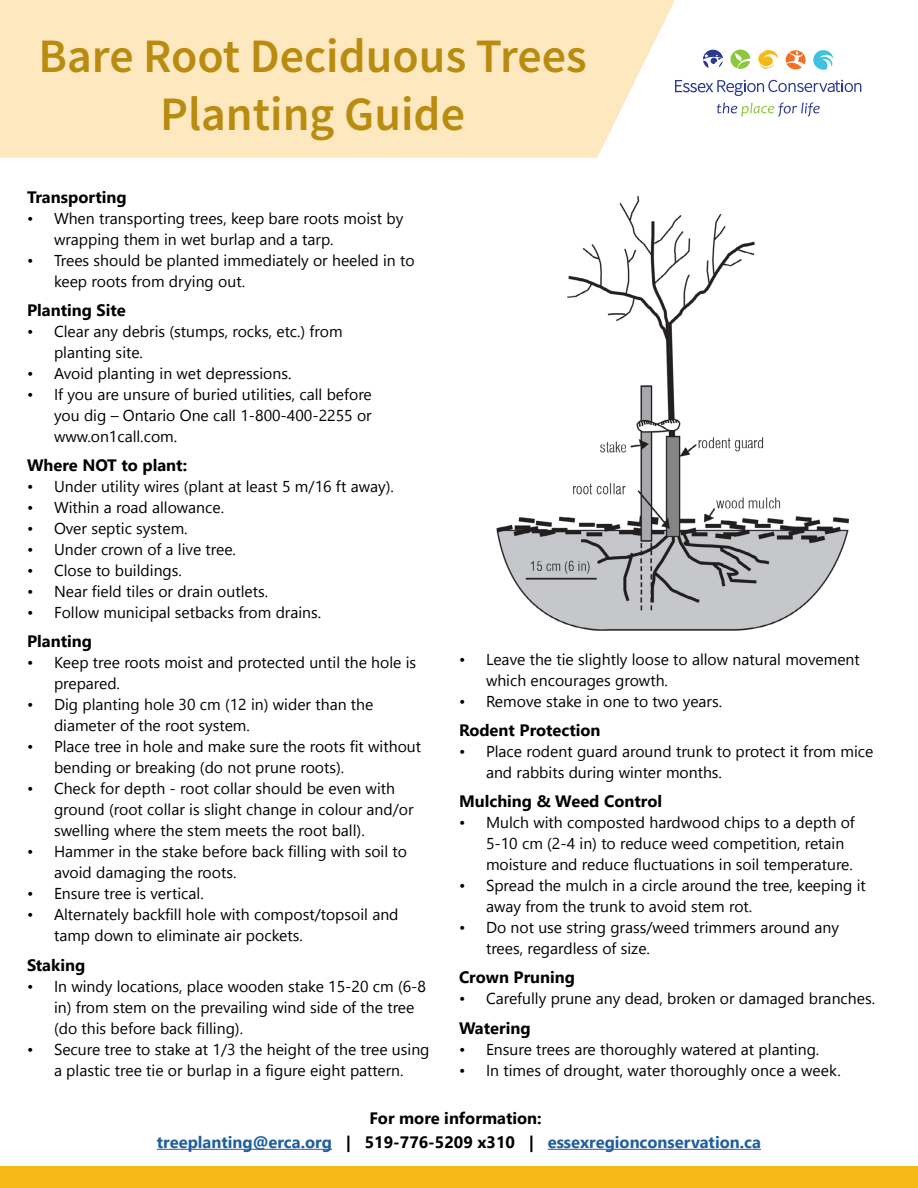
<style>
.page{position:relative;width:918px;height:1188px;background:#fff}
.page>*{position:absolute;margin:0;border:0;box-sizing:border-box;transform-origin:0 0}
.t1{font:600 48px "Source Sans Pro";color:#b98b0f}
.Body_bold{font:700 16.5px "Segoe UI";color:#000}
.Body_bold-2{font:700 16.5px "Segoe UI";color:#215e9e}
.t2{font:15.75px "Segoe UI Symbol";color:#000}
.s1{color:#000}
</style>
<div class="page">
<div style="left:0;top:0;width:675px;height:158px;background:#fee8c0"></div>
<img style="left:496px;top:196px;width:352px;height:435px">
<div style="left:0;top:1166px;width:918px;height:22px;background:#f7b917"></div>
<svg style="left:758px;top:50px;width:21px;height:19px"></svg>
<svg style="left:730px;top:49px;width:20px;height:20px"></svg>
<svg style="left:786px;top:50px;width:20px;height:19px"></svg>
<svg style="left:813px;top:50px;width:20px;height:20px"></svg>
<svg style="left:703px;top:50px;width:20px;height:18px"></svg>
<svg style="left:675px;top:80px;width:186px;height:16px"></svg>
<svg style="left:717px;top:102px;width:103px;height:15px"></svg>
<hr style="left:157px;top:1149px;width:175px;height:1px;background:#215e9e">
<hr style="left:548px;top:1149px;width:213px;height:1px;background:#215e9e">
<h1 class="t1" style="left:38px;top:24px;width:550px">Bare Root Deciduous Trees</h1>
<h1 class="t1" style="left:160px;top:83px;width:306px">Planting Guide</h1>
<p class="Body_bold" style="left:27px;top:181px;width:101px">Transporting</p>
<p class="t2" style="left:27px;top:209px;width:8px">•</p>
<p class="t2" style="left:86px;top:209px;width:111px">■ ▼ ■▲ □▼■ ▼</p>
<p class="t2" style="left:309px;top:209px;width:75px">□□▼▲ □ ▲▼</p>
<p class="t2" style="left:168px;top:230px;width:71px">■ ▼ ◆ ●</p>
<p class="t2" style="left:27px;top:251px;width:8px">•</p>
<p class="t2" style="left:83px;top:251px;width:50px">▲ ▲ □◆●</p>
<p class="t2" style="left:176px;top:251px;width:28px">● ■▼</p>
<p class="t2" style="left:284px;top:251px;width:40px">▼ ● □</p>
<p class="t2" style="left:358px;top:251px;width:59px">● ■ ▼□</p>
<p class="t2" style="left:97px;top:272px;width:56px">□□▼▲ □</p>
<p class="t2" style="left:196px;top:272px;width:47px">■ □◆▼</p>
<p class="Body_bold" style="left:27px;top:295px;width:100px">Planting Site</p>
<p class="t2" style="left:102px;top:322px;width:10px">■</p>
<p class="t2" style="left:159px;top:322px;width:38px">▲ ▲▼◆</p>
<p class="t2" style="left:218px;top:322px;width:73px">▲ □ ▲ ▼</p>
<p class="t2" style="left:63px;top:343px;width:70px">● ■▼■ ▲▼</p>
<p class="t2" style="left:27px;top:364px;width:55px">• ❖□</p>
<p class="t2" style="left:107px;top:364px;width:67px">● ■▼■ ■</p>
<p class="t2" style="left:246px;top:364px;width:43px">▲▲ □■▲</p>
<p class="t2" style="left:27px;top:385px;width:8px">•</p>
<p class="t2" style="left:123px;top:385px;width:89px">◆■▲◆ □ ◆</p>
<p class="t2" style="left:242px;top:385px;width:51px">◆▼●▼ ▲</p>
<p class="t2" style="left:135px;top:406px;width:67px">■▼ □ ■</p>
<p class="t2" style="left:133px;top:427px;width:29px">●● □</p>
<p class="Body_bold" style="left:27px;top:450px;width:162px">Where NOT to plant:</p>
<p class="t2" style="left:101px;top:478px;width:33px">◆▼●▼</p>
<p class="t2" style="left:173px;top:478px;width:107px">▲ ● ■▼ ▼ ● ▲▼</p>
<p class="t2" style="left:27px;top:499px;width:8px">•</p>
<p class="t2" style="left:121px;top:499px;width:85px">□ ●●□ ■</p>
<p class="t2" style="left:27px;top:520px;width:137px">• ❖ ▲ ▼ ▲▲▼</p>
<p class="t2" style="left:114px;top:541px;width:45px">□ ■ □</p>
<p class="t2" style="left:178px;top:541px;width:34px">●❖ ▼</p>
<p class="t2" style="left:27px;top:562px;width:153px">• ●□▲ ▼□ ◆● ■ ▲</p>
<p class="t2" style="left:27px;top:583px;width:8px">•</p>
<p class="t2" style="left:109px;top:583px;width:60px">● ▼●▲ □</p>
<p class="t2" style="left:204px;top:583px;width:62px">■ □◆▼● ▼▲</p>
<p class="t2" style="left:27px;top:604px;width:62px">• □●●□</p>
<p class="t2" style="left:167px;top:604px;width:30px">● ▲ ▼</p>
<p class="Body_bold" style="left:27px;top:626px;width:66px">Planting</p>
<p class="t2" style="left:27px;top:654px;width:8px">•</p>
<p class="t2" style="left:93px;top:654px;width:133px">▼ □□▼▲ □ ▲▼ ■</p>
<p class="t2" style="left:252px;top:654px;width:37px">□▼ ▼</p>
<p class="t2" style="left:309px;top:654px;width:42px">◆■▼ ● ▼</p>
<p class="t2" style="left:380px;top:654px;width:38px">□● ▲</p>
<p class="t2" style="left:27px;top:696px;width:8px">•</p>
<p class="t2" style="left:92px;top:696px;width:40px">● ■▼■</p>
<p class="t2" style="left:153px;top:696px;width:36px">□● ✓</p>
<p class="t2" style="left:255px;top:696px;width:10px">■</p>
<p class="t2" style="left:315px;top:696px;width:42px">▼ ■ ▼</p>
<p class="t2" style="left:97px;top:717px;width:48px">▼ □ ▼</p>
<p class="t2" style="left:170px;top:717px;width:56px">□□▼ ▲ ▲▼</p>
<p class="t2" style="left:94px;top:738px;width:72px">▼ ■ □●</p>
<p class="t2" style="left:185px;top:738px;width:10px">■</p>
<p class="t2" style="left:250px;top:738px;width:40px">▲◆ ▼</p>
<p class="t2" style="left:315px;top:738px;width:108px">□□▼▲ ▼ ▼ □◆▼</p>
<p class="t2" style="left:71px;top:759px;width:55px">■ ■ □</p>
<p class="t2" style="left:177px;top:759px;width:160px">■ □ ■□▼ ◆■ □□▼▲</p>
<p class="t2" style="left:27px;top:780px;width:8px">•</p>
<p class="t2" style="left:185px;top:780px;width:109px">□□▼ □●● ▲ □◆●</p>
<p class="t2" style="left:337px;top:780px;width:51px">❖ ■ ▼</p>
<p class="t2" style="left:69px;top:801px;width:29px">□◆■</p>
<p class="t2" style="left:119px;top:801px;width:54px">□□▼ □●●</p>
<p class="t2" style="left:193px;top:801px;width:23px">▲ ▲●</p>
<p class="t2" style="left:305px;top:801px;width:105px">■ □●□◆ ■ □</p>
<p class="t2" style="left:54px;top:822px;width:48px">▲ ●●■</p>
<p class="t2" style="left:161px;top:822px;width:40px">▼ ▲▼</p>
<p class="t2" style="left:255px;top:822px;width:23px">▼▲ ▼</p>
<p class="t2" style="left:304px;top:822px;width:25px">□□▼</p>
<p class="t2" style="left:297px;top:843px;width:22px">●●■</p>
<p class="t2" style="left:346px;top:843px;width:62px">▼ ▲□ ● ▼□</p>
<p class="t2" style="left:203px;top:864px;width:32px">□□▼▲</p>
<p class="t2" style="left:27px;top:885px;width:84px">• ■▲◆ ▼</p>
<p class="t2" style="left:140px;top:885px;width:62px">▲ ❖▼ ●</p>
<p class="t2" style="left:27px;top:906px;width:96px">• ●▼ ■▼●</p>
<p class="t2" style="left:174px;top:906px;width:35px">●● □●</p>
<p class="t2" style="left:293px;top:906px;width:97px">□▲▼ ▼□ ▲□ ● ■</p>
<p class="t2" style="left:104px;top:927px;width:66px">□ ■ ▼□ ●</p>
<p class="t2" style="left:255px;top:927px;width:46px">□ ▼▲</p>
<p class="Body_bold" style="left:27px;top:949px;width:60px">Staking</p>
<p class="t2" style="left:27px;top:977px;width:70px">• ■ ■</p>
<p class="t2" style="left:117px;top:977px;width:85px">●□ ▼ □■▲ ●</p>
<p class="t2" style="left:239px;top:977px;width:63px">□□ ■ ▲▼</p>
<p class="t2" style="left:58px;top:998px;width:69px">■ □ ▲▼</p>
<p class="t2" style="left:151px;top:998px;width:29px">□■ ▼</p>
<p class="t2" style="left:223px;top:998px;width:37px">❖ ●■</p>
<p class="t2" style="left:68px;top:1019px;width:40px">□ ▼ ▲</p>
<p class="t2" style="left:205px;top:1019px;width:22px">●●■</p>
<p class="t2" style="left:27px;top:1040px;width:8px">•</p>
<p class="t2" style="left:136px;top:1040px;width:32px">▼□ ▲▼</p>
<p class="t2" style="left:203px;top:1040px;width:44px">▼ ✓ ▼</p>
<p class="t2" style="left:306px;top:1040px;width:35px">▼ □ ▼</p>
<p class="t2" style="left:361px;top:1040px;width:61px">▼ ◆▲■</p>
<p class="t2" style="left:76px;top:1061px;width:46px">● ▲▼ ▼</p>
<p class="t2" style="left:146px;top:1061px;width:70px">▼ □ ◆ ●</p>
<p class="t2" style="left:340px;top:1061px;width:61px">▼ ▼▼ ■</p>
<p class="t2" style="left:459px;top:650px;width:8px">•</p>
<p class="t2" style="left:556px;top:650px;width:34px">▼ ▲●</p>
<p class="t2" style="left:611px;top:650px;width:207px">▼● ●□□▲ ▼□ ●●□ ■ ▼◆ ● □❖</p>
<p class="t2" style="left:539px;top:671px;width:36px">■ □◆</p>
<p class="t2" style="left:604px;top:671px;width:53px">▲ □ ▼</p>
<p class="t2" style="left:459px;top:692px;width:8px">•</p>
<p class="t2" style="left:517px;top:692px;width:43px">□❖ ▲▼</p>
<p class="t2" style="left:590px;top:692px;width:90px">■ □■ ▼□ ▼ □</p>
<p class="Body_bold" style="left:459px;top:715px;width:143px">Rodent Protection</p>
<p class="t2" style="left:532px;top:742px;width:65px">□ ■▼ ◆</p>
<p class="t2" style="left:635px;top:742px;width:189px">□◆■ ▼ ◆■ ▼□ □▼ ▼ ▼ □</p>
<p class="t2" style="left:494px;top:763px;width:10px">■</p>
<p class="t2" style="left:552px;top:763px;width:54px">▼▲ ◆ ■</p>
<p class="t2" style="left:680px;top:763px;width:41px">□■▼ ▲</p>
<p class="Body_bold" style="left:459px;top:786px;width:205px">Mulching &amp; Weed Control</p>
<p class="t2" style="left:459px;top:814px;width:55px">• ◆●</p>
<p class="t2" style="left:606px;top:814px;width:23px">□▲▼</p>
<p class="t2" style="left:754px;top:814px;width:27px">▲ ▼□</p>
<p class="t2" style="left:567px;top:835px;width:51px">✔ ■ ▼□</p>
<p class="t2" style="left:720px;top:835px;width:78px">□ ▼▼□■</p>
<p class="t2" style="left:500px;top:856px;width:35px">□ ▲▼◆</p>
<p class="t2" style="left:638px;top:856px;width:132px">●◆ ▼◆ ▼ □■▲ ■ ▲□ ● ▼</p>
<p class="t2" style="left:459px;top:877px;width:8px">•</p>
<p class="t2" style="left:539px;top:877px;width:55px">▼ ◆●</p>
<p class="t2" style="left:616px;top:877px;width:10px">■</p>
<p class="t2" style="left:665px;top:877px;width:77px">● □◆■ ▼</p>
<p class="t2" style="left:589px;top:898px;width:115px">▼ ◆■ ▼□ ❖□ ▲▼</p>
<p class="t2" style="left:459px;top:919px;width:139px">• □ ■□▼ ◆▲ ▲▼ ■</p>
<p class="t2" style="left:750px;top:919px;width:53px">▲ □◆■</p>
<p class="t2" style="left:822px;top:919px;width:10px">■</p>
<p class="t2" style="left:573px;top:940px;width:56px">● ▲▲ □ ▲</p>
<p class="Body_bold" style="left:459px;top:962px;width:118px">Crown Pruning</p>
<p class="t2" style="left:459px;top:990px;width:8px">•</p>
<p class="t2" style="left:522px;top:990px;width:18px">◆●●</p>
<p class="t2" style="left:604px;top:990px;width:10px">■</p>
<p class="t2" style="left:682px;top:990px;width:49px">□ ■ □</p>
<p class="Body_bold" style="left:459px;top:1012px;width:73px">Watering</p>
<p class="t2" style="left:459px;top:1040px;width:84px">• ■▲◆ ▼</p>
<p class="t2" style="left:563px;top:1040px;width:107px">▲ ▼□□◆ ●</p>
<p class="t2" style="left:749px;top:1040px;width:59px">▼ ● ■▼■</p>
<p class="t2" style="left:459px;top:1061px;width:51px">• ■ ▼</p>
<p class="t2" style="left:578px;top:1061px;width:43px">□◆ ▼</p>
<p class="t2" style="left:647px;top:1061px;width:124px">▼ ▼ □□◆ ● □■</p>
<p class="Body_bold" style="left:369px;top:1103px;width:174px">For more information:</p>
<p class="Body_bold-2" style="left:157px;top:1126px;width:606px">treeplanting@erca.org <span class="s1">| 519-776-5209 x310 |</span> essexregionconservation.ca</p>
</div>
